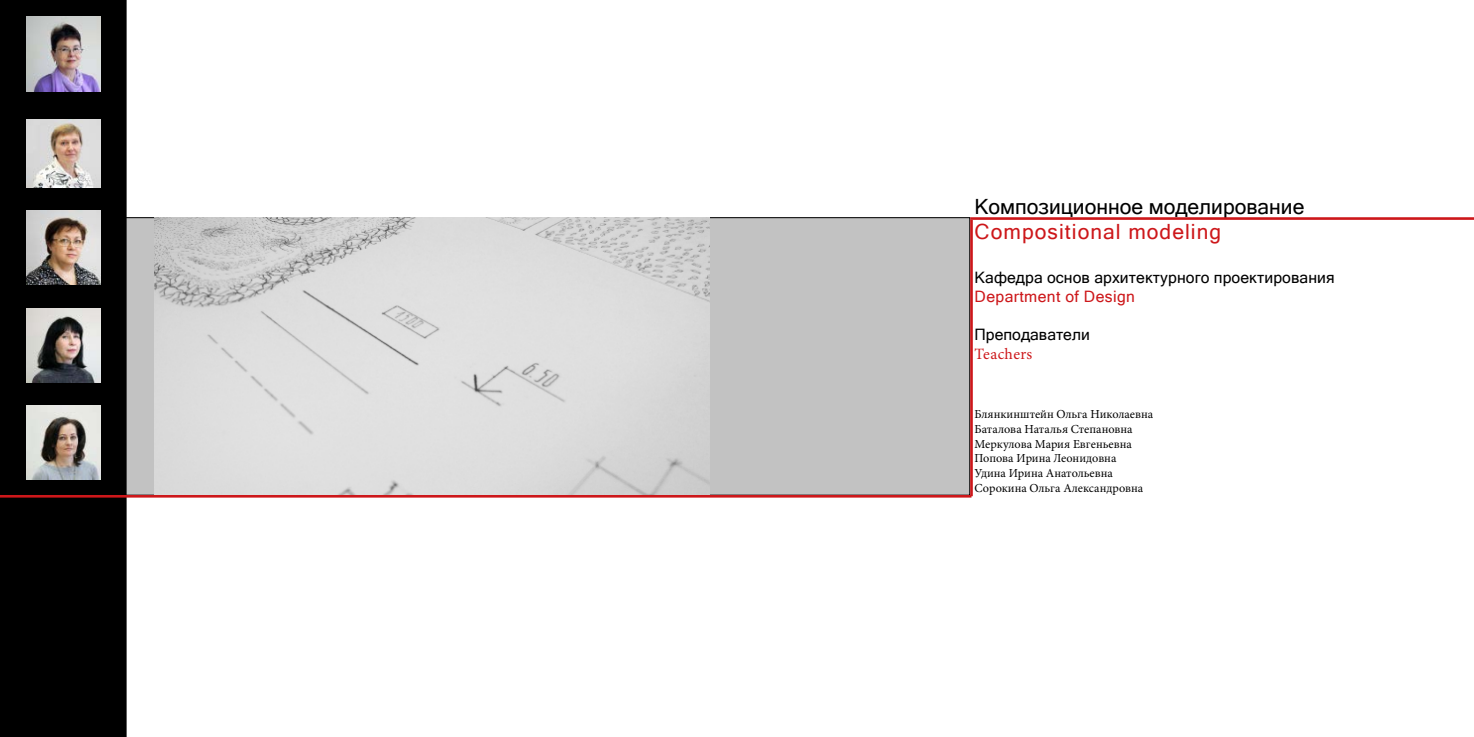
<style>
.page{position:relative;width:1474px;height:737px;background:#fff}
.page>*{position:absolute;margin:0;border:0;box-sizing:border-box;transform-origin:0 0}
.t1{font:21px "Microsoft Sans Serif";color:#000}
.t2{font:21px "Microsoft Sans Serif";letter-spacing:.05em;color:#cd171a}
.t3{font:15.75px "Microsoft Sans Serif";letter-spacing:.005em;color:#000}
.t4{font:15.75px "Microsoft Sans Serif";letter-spacing:.025em;color:#cd171a}
.t5{font:15.75px "Minion Pro";letter-spacing:.02em;color:#cd171a}
.t6{font:12.25px/14.7px "Minion Pro";color:#000}
</style>
<div class="page">
<div style="left:0;top:218px;width:969px;height:277px;background:#c2c2c2"></div>
<div style="left:0;top:0;width:126px;height:736px;background:#000"></div>
<hr style="left:970px;top:220px;width:2px;height:276px;background:#cd171a">
<hr style="left:0;top:495px;width:971px;height:2px;background:#cd171a">
<hr style="left:970px;top:217px;width:503px;height:3px;background:#cd171a">
<img style="left:26px;top:17px;width:74px;height:74px">
<img style="left:26px;top:119px;width:74px;height:68px">
<img style="left:26px;top:210px;width:74px;height:75px">
<img style="left:26px;top:308px;width:74px;height:74px">
<img style="left:26px;top:405px;width:74px;height:75px">
<img style="left:154px;top:218px;width:555px;height:276px">
<h1 class="t1" style="left:974px;top:193px;width:331px">Композиционное моделирование</h1>
<h1 class="t2" style="left:974px;top:218px;width:248px">Compositional modeling</h1>
<p class="t3" style="left:974px;top:267px;width:361px">Кафедра основ архитектурного проектирования</p>
<p class="t4" style="left:974px;top:286px;width:162px">Department of Design</p>
<p class="t3" style="left:974px;top:324px;width:117px">Преподаватели</p>
<p class="t5" style="left:974px;top:343px;width:59px">Teachers</p>
<p class="t6" style="left:974px;top:407px;width:180px">Блянкинштейн Ольга Николаевна<br>Баталова Наталья Степановна<br>Меркулова Мария Евгеньевна<br>Попова Ирина Леонидовна<br>Удина Ирина Анатольевна<br>Сорокина Ольга Александровна</p>
</div>
